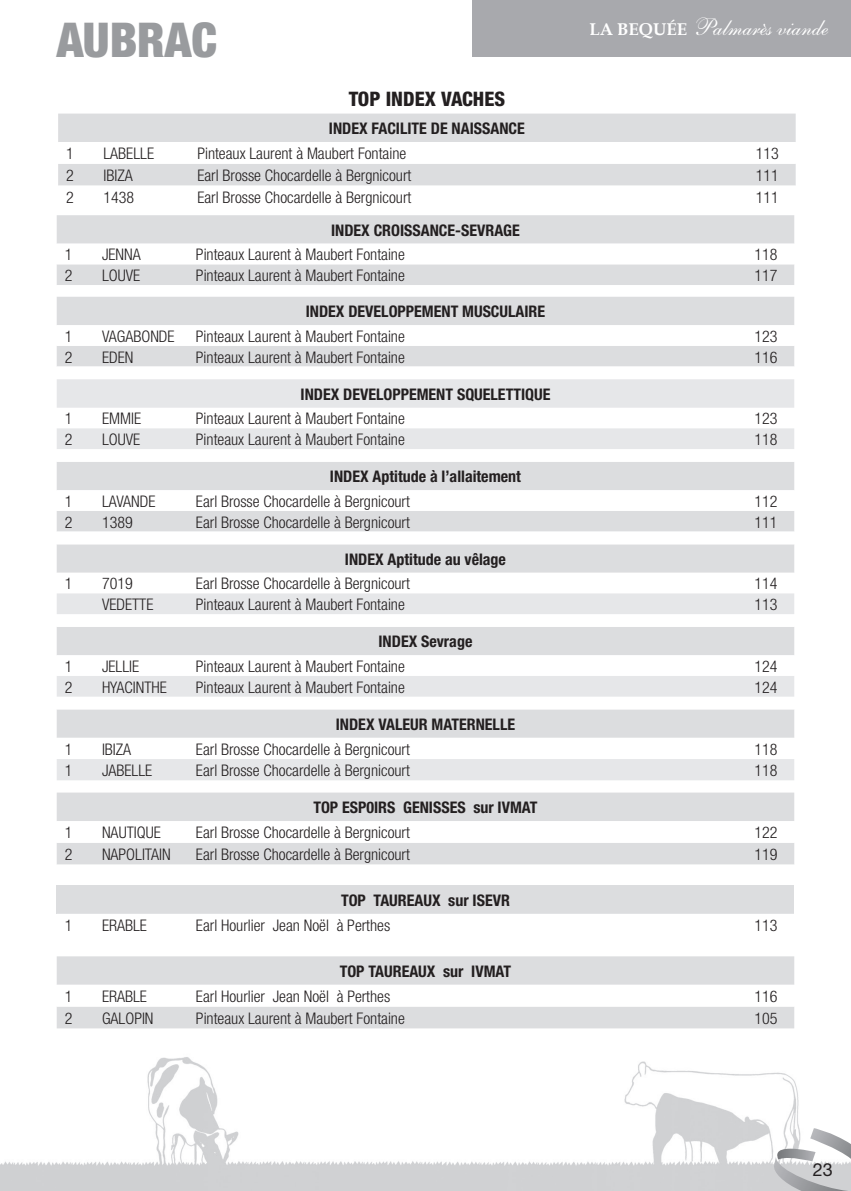
<style>
.page{position:relative;width:851px;height:1191px;background:#fff}
.page>*{position:absolute;margin:0;border:0;box-sizing:border-box;transform-origin:0 0}
.t1{font:900 condensed 48px "Helvetica Neue";color:#999b9e}
.t2{font:24px "Shelley Allegro BT";color:#fff}
.t3{font:800 condensed 20px "Helvetica Neue";color:#231f20}
.t4{font:18px "Helvetica Neue";color:#231f20}
.t5{font:300 condensed 16px "Helvetica Neue";color:#231f20}
.t6{font:700 condensed 16px "Helvetica Neue";color:#231f20}
.s1{font-family:"Book Antiqua";font-weight:700;font-size:17px}
</style>
<div class="page">
<div style="left:472px;top:0;width:378px;height:57px;background:#a8a9ad"></div>
<img style="left:0;top:1057px;width:799px;height:134px">
<svg style="left:772px;top:1128px;width:78px;height:63px"></svg>
<div style="left:58px;top:114px;width:737px;height:28px;background:#dcdddf"></div>
<div style="left:58px;top:164px;width:737px;height:22px;background:#dcdddf"></div>
<div style="left:57px;top:297px;width:737px;height:28px;background:#dcdddf"></div>
<div style="left:57px;top:346px;width:737px;height:20px;background:#dcdddf"></div>
<svg style="left:57px;top:366px;width:737px;height:1px"></svg>
<svg style="left:57px;top:379px;width:737px;height:401px"></svg>
<div style="left:57px;top:792px;width:737px;height:29px;background:#dcdddf"></div>
<div style="left:57px;top:843px;width:737px;height:22px;background:#dcdddf"></div>
<div style="left:57px;top:885px;width:737px;height:28px;background:#dcdddf"></div>
<svg style="left:57px;top:913px;width:737px;height:1px"></svg>
<div style="left:57px;top:956px;width:737px;height:72px;background:#dcdddf"></div>
<svg style="left:57px;top:984px;width:737px;height:22px"></svg>
<div style="left:57px;top:215px;width:737px;height:70px;background:#dcdddf"></div>
<svg style="left:57px;top:244px;width:737px;height:20px"></svg>
<h1 class="t1" style="left:57px;top:10px;width:162px">AUBRAC</h1>
<p class="t3" style="left:348px;top:86px;width:158px">TOP INDEX VACHES</p>
<p class="t6" style="left:329px;top:119px;width:197px">INDEX FACILITE DE NAISSANCE</p>
<h2 class="t2" style="left:589px;top:12px;width:240px"><span class="s1">LA BEQUÉE</span> Palmarès viande</h2>
<p class="t5" style="left:66px;top:144px;width:9px">1</p>
<p class="t5" style="left:103px;top:144px;width:52px">LABELLE</p>
<p class="t5" style="left:197px;top:144px;width:210px">Pinteaux Laurent à Maubert Fontaine</p>
<p class="t5" style="left:755px;top:144px;width:25px">113</p>
<p class="t5" style="left:66px;top:166px;width:9px">2</p>
<p class="t5" style="left:103px;top:166px;width:31px">IBIZA</p>
<p class="t5" style="left:197px;top:166px;width:215px">Earl Brosse Chocardelle à Bergnicourt</p>
<p class="t5" style="left:755px;top:166px;width:25px">111</p>
<p class="t5" style="left:66px;top:188px;width:9px">2</p>
<p class="t5" style="left:103px;top:188px;width:32px">1438</p>
<p class="t5" style="left:197px;top:188px;width:215px">Earl Brosse Chocardelle à Bergnicourt</p>
<p class="t5" style="left:755px;top:188px;width:25px">111</p>
<p class="t6" style="left:331px;top:220px;width:190px">INDEX CROISSANCE-SEVRAGE</p>
<p class="t5" style="left:65px;top:245px;width:9px">1</p>
<p class="t5" style="left:102px;top:245px;width:40px">JENNA</p>
<p class="t5" style="left:196px;top:245px;width:210px">Pinteaux Laurent à Maubert Fontaine</p>
<p class="t5" style="left:754px;top:245px;width:25px">118</p>
<p class="t5" style="left:65px;top:266px;width:9px">2</p>
<p class="t5" style="left:102px;top:266px;width:40px">LOUVE</p>
<p class="t5" style="left:196px;top:266px;width:210px">Pinteaux Laurent à Maubert Fontaine</p>
<p class="t5" style="left:754px;top:266px;width:25px">117</p>
<p class="t6" style="left:306px;top:302px;width:241px">INDEX DEVELOPPEMENT MUSCULAIRE</p>
<p class="t5" style="left:65px;top:327px;width:9px">1</p>
<p class="t5" style="left:102px;top:327px;width:74px">VAGABONDE</p>
<p class="t5" style="left:196px;top:327px;width:210px">Pinteaux Laurent à Maubert Fontaine</p>
<p class="t5" style="left:754px;top:327px;width:25px">123</p>
<p class="t5" style="left:65px;top:348px;width:9px">2</p>
<p class="t5" style="left:102px;top:348px;width:33px">EDEN</p>
<p class="t5" style="left:196px;top:348px;width:210px">Pinteaux Laurent à Maubert Fontaine</p>
<p class="t5" style="left:754px;top:348px;width:25px">116</p>
<p class="t6" style="left:300px;top:384px;width:251px">INDEX DEVELOPPEMENT SQUELETTIQUE</p>
<p class="t5" style="left:65px;top:409px;width:9px">1</p>
<p class="t5" style="left:102px;top:409px;width:41px">EMMIE</p>
<p class="t5" style="left:196px;top:409px;width:210px">Pinteaux Laurent à Maubert Fontaine</p>
<p class="t5" style="left:754px;top:409px;width:25px">123</p>
<p class="t5" style="left:65px;top:430px;width:9px">2</p>
<p class="t5" style="left:102px;top:430px;width:40px">LOUVE</p>
<p class="t5" style="left:196px;top:430px;width:210px">Pinteaux Laurent à Maubert Fontaine</p>
<p class="t5" style="left:754px;top:430px;width:25px">118</p>
<p class="t6" style="left:330px;top:467px;width:192px">INDEX Aptitude à l’allaitement</p>
<p class="t5" style="left:65px;top:492px;width:9px">1</p>
<p class="t5" style="left:102px;top:492px;width:55px">LAVANDE</p>
<p class="t5" style="left:196px;top:492px;width:215px">Earl Brosse Chocardelle à Bergnicourt</p>
<p class="t5" style="left:754px;top:492px;width:25px">112</p>
<p class="t5" style="left:65px;top:513px;width:9px">2</p>
<p class="t5" style="left:102px;top:513px;width:32px">1389</p>
<p class="t5" style="left:196px;top:513px;width:215px">Earl Brosse Chocardelle à Bergnicourt</p>
<p class="t5" style="left:754px;top:513px;width:25px">111</p>
<p class="t6" style="left:345px;top:549px;width:163px">INDEX Aptitude au vêlage</p>
<p class="t5" style="left:65px;top:574px;width:9px">1</p>
<p class="t5" style="left:102px;top:574px;width:32px">7019</p>
<p class="t5" style="left:196px;top:574px;width:215px">Earl Brosse Chocardelle à Bergnicourt</p>
<p class="t5" style="left:754px;top:574px;width:25px">114</p>
<p class="t5" style="left:102px;top:595px;width:53px">VEDETTE</p>
<p class="t5" style="left:196px;top:595px;width:210px">Pinteaux Laurent à Maubert Fontaine</p>
<p class="t5" style="left:754px;top:595px;width:25px">113</p>
<p class="t6" style="left:378px;top:632px;width:95px">INDEX Sevrage</p>
<p class="t5" style="left:65px;top:657px;width:9px">1</p>
<p class="t5" style="left:102px;top:657px;width:39px">JELLIE</p>
<p class="t5" style="left:196px;top:657px;width:210px">Pinteaux Laurent à Maubert Fontaine</p>
<p class="t5" style="left:754px;top:657px;width:25px">124</p>
<p class="t5" style="left:65px;top:678px;width:9px">2</p>
<p class="t5" style="left:102px;top:678px;width:66px">HYACINTHE</p>
<p class="t5" style="left:196px;top:678px;width:210px">Pinteaux Laurent à Maubert Fontaine</p>
<p class="t5" style="left:754px;top:678px;width:25px">124</p>
<p class="t6" style="left:336px;top:714px;width:181px">INDEX VALEUR MATERNELLE</p>
<p class="t5" style="left:65px;top:739px;width:9px">1</p>
<p class="t5" style="left:102px;top:739px;width:31px">IBIZA</p>
<p class="t5" style="left:196px;top:739px;width:215px">Earl Brosse Chocardelle à Bergnicourt</p>
<p class="t5" style="left:754px;top:739px;width:25px">118</p>
<p class="t5" style="left:65px;top:761px;width:9px">1</p>
<p class="t5" style="left:102px;top:761px;width:52px">JABELLE</p>
<p class="t5" style="left:196px;top:761px;width:215px">Earl Brosse Chocardelle à Bergnicourt</p>
<p class="t5" style="left:754px;top:761px;width:25px">118</p>
<p class="t6" style="left:313px;top:797px;width:226px">TOP ESP0IRS GENISSES sur IVMAT</p>
<p class="t5" style="left:65px;top:823px;width:9px">1</p>
<p class="t5" style="left:102px;top:823px;width:60px">NAUTIQUE</p>
<p class="t5" style="left:196px;top:823px;width:215px">Earl Brosse Chocardelle à Bergnicourt</p>
<p class="t5" style="left:754px;top:823px;width:25px">122</p>
<p class="t5" style="left:65px;top:845px;width:9px">2</p>
<p class="t5" style="left:102px;top:845px;width:70px">NAPOLITAIN</p>
<p class="t5" style="left:196px;top:845px;width:215px">Earl Brosse Chocardelle à Bergnicourt</p>
<p class="t5" style="left:754px;top:845px;width:25px">119</p>
<p class="t6" style="left:341px;top:890px;width:170px">TOP TAUREAUX sur ISEVR</p>
<p class="t5" style="left:65px;top:916px;width:9px">1</p>
<p class="t5" style="left:102px;top:916px;width:47px">ERABLE</p>
<p class="t5" style="left:196px;top:916px;width:196px">Earl Hourlier Jean Noël à Perthes</p>
<p class="t5" style="left:754px;top:916px;width:25px">113</p>
<p class="t6" style="left:339px;top:961px;width:173px">TOP TAUREAUX sur IVMAT</p>
<p class="t5" style="left:65px;top:987px;width:9px">1</p>
<p class="t5" style="left:102px;top:987px;width:47px">ERABLE</p>
<p class="t5" style="left:196px;top:987px;width:196px">Earl Hourlier Jean Noël à Perthes</p>
<p class="t5" style="left:754px;top:987px;width:25px">116</p>
<p class="t5" style="left:65px;top:1009px;width:9px">2</p>
<p class="t5" style="left:102px;top:1009px;width:53px">GALOPIN</p>
<p class="t5" style="left:196px;top:1009px;width:210px">Pinteaux Laurent à Maubert Fontaine</p>
<p class="t5" style="left:754px;top:1009px;width:25px">105</p>
<p class="t4" style="left:812px;top:1158px;width:22px">23</p>
</div>
